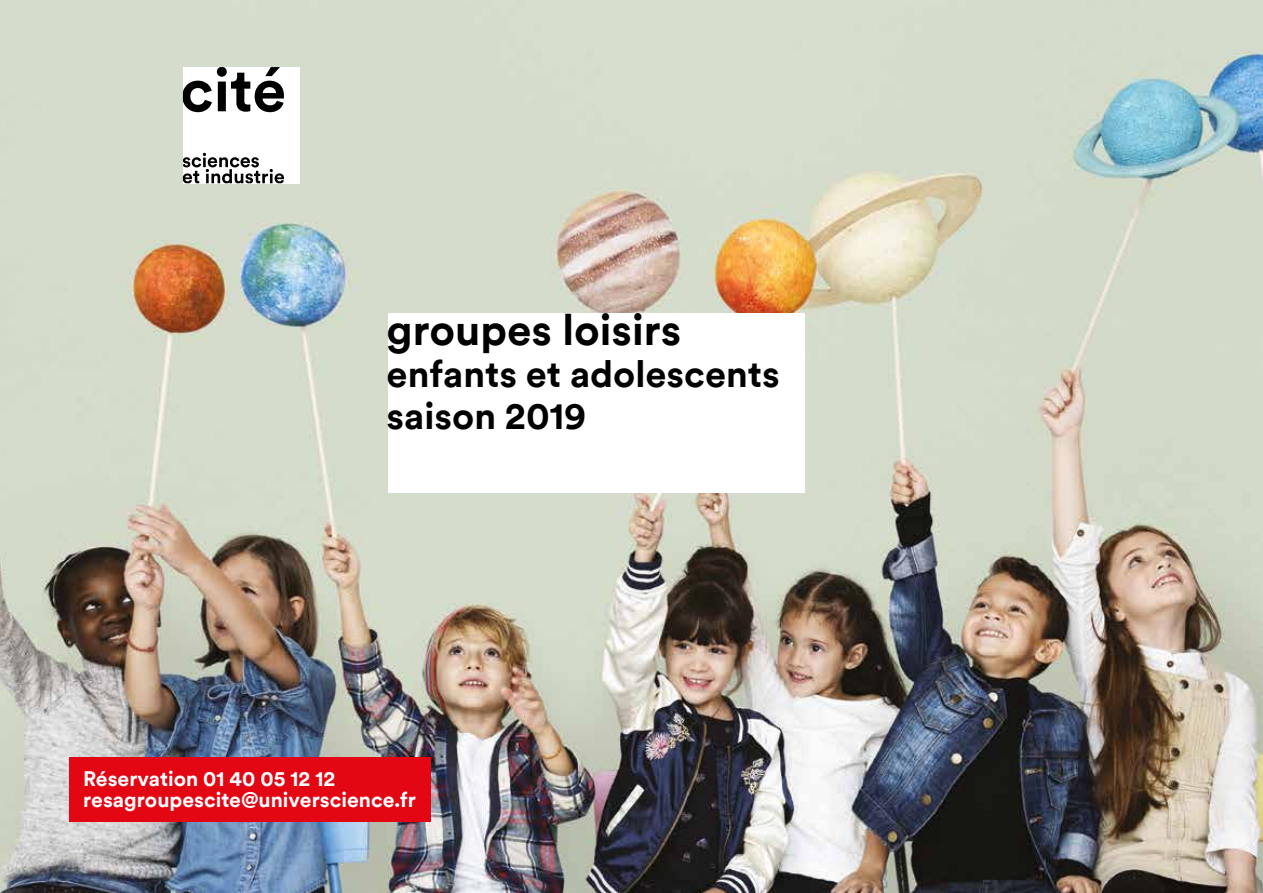
<style>
.page{position:relative;width:1263px;height:893px;background:#fff}
.page>*{position:absolute;margin:0;border:0;box-sizing:border-box;transform-origin:0 0}
.t1{font:700 43.5px "CSI Circular TT";color:#000}
.t2{font:700 37.5px/42px "CSI Circular TT";color:#000}
.t3{font:700 21px/21px "CSI Circular TT";color:#fff}
</style>
<div class="page">
<img style="left:0;top:0;width:1263px;height:893px">
<div style="left:388px;top:313px;width:416px;height:180px;background:#fff"></div>
<div style="left:183px;top:67px;width:116px;height:116px;background:#fff"></div>
<svg style="left:183px;top:153px;width:101px;height:30px"></svg>
<svg style="left:183px;top:67px;width:101px;height:45px"></svg>
<div style="left:70px;top:757px;width:361px;height:64px;background:#e30613"></div>
<h1 class="t1" style="left:387px;top:300px;width:296px">groupes loisirs</h1>
<h2 class="t2" style="left:387px;top:351px;width:395px">enfants et adolescents saison 2019</h2>
<p class="t3" style="left:83px;top:767px;width:334px">Réservation 01 40 05 12 12 resagroupescite@universcience.fr</p>
</div>
